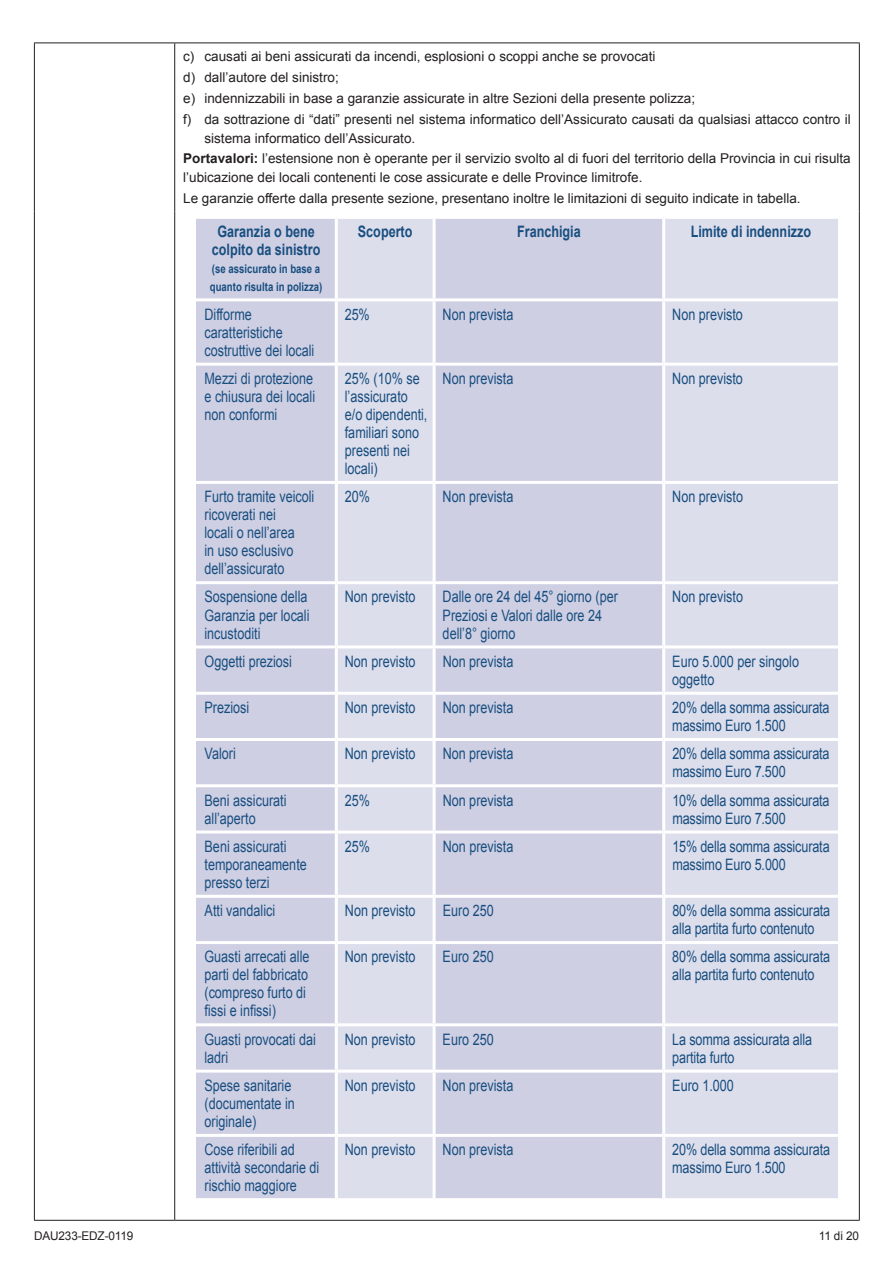
<style>
.page{position:relative;width:893px;height:1263px;background:#fff}
.page>*{position:absolute;margin:0;border:0;box-sizing:border-box;transform-origin:0 0}
.t1{font:15.75px/18px "Arial";color:#184e7f;scale:.8 1}
.t2{font:700 15.75px/18px "Arial";color:#184e7f;text-align:center;scale:.8 1}
.t3{font:13.5px/20.9px "Arial";color:#231f20}
.t4{font:700 12px/18px "Arial";color:#184e7f;scale:.8 1}
.t5{font:12px "Arial";letter-spacing:-.01em;color:#231f20}
.s1{font-weight:700}
</style>
<div class="page">
<hr style="left:34px;top:43px;width:1px;height:169px;background:#231f20">
<hr style="left:174px;top:43px;width:1px;height:169px;background:#231f20">
<hr style="left:859px;top:43px;width:1px;height:169px;background:#231f20">
<hr style="left:34px;top:212px;width:1px;height:1008px;background:#231f20">
<hr style="left:174px;top:212px;width:1px;height:1008px;background:#231f20">
<hr style="left:859px;top:212px;width:1px;height:1008px;background:#231f20">
<hr style="left:34px;top:1220px;width:141px;height:1px;background:#231f20">
<hr style="left:175px;top:1220px;width:685px;height:1px;background:#231f20">
<hr style="left:34px;top:43px;width:141px;height:1px;background:#231f20">
<hr style="left:175px;top:43px;width:685px;height:1px;background:#231f20">
<div style="left:196px;top:219px;width:139px;height:979px;background:#cecfe3"></div>
<div style="left:338px;top:219px;width:95px;height:979px;background:#dddeec"></div>
<div style="left:436px;top:219px;width:226px;height:979px;background:#cecfe3"></div>
<div style="left:665px;top:219px;width:173px;height:979px;background:#dddeec"></div>
<hr style="left:196px;top:363px;width:140px;height:3px;background:#fff">
<hr style="left:336px;top:363px;width:98px;height:3px;background:#fff">
<hr style="left:434px;top:363px;width:230px;height:3px;background:#fff">
<hr style="left:664px;top:363px;width:174px;height:3px;background:#fff">
<hr style="left:196px;top:298px;width:140px;height:3px;background:#fff">
<hr style="left:336px;top:298px;width:98px;height:3px;background:#fff">
<hr style="left:434px;top:298px;width:230px;height:3px;background:#fff">
<hr style="left:664px;top:298px;width:174px;height:3px;background:#fff">
<hr style="left:196px;top:481px;width:140px;height:3px;background:#fff">
<hr style="left:336px;top:481px;width:98px;height:3px;background:#fff">
<hr style="left:434px;top:481px;width:230px;height:3px;background:#fff">
<hr style="left:664px;top:481px;width:174px;height:3px;background:#fff">
<hr style="left:196px;top:581px;width:140px;height:3px;background:#fff">
<hr style="left:336px;top:581px;width:98px;height:3px;background:#fff">
<hr style="left:434px;top:581px;width:230px;height:3px;background:#fff">
<hr style="left:664px;top:581px;width:174px;height:3px;background:#fff">
<hr style="left:196px;top:645px;width:140px;height:3px;background:#fff">
<hr style="left:336px;top:645px;width:98px;height:3px;background:#fff">
<hr style="left:434px;top:645px;width:230px;height:3px;background:#fff">
<hr style="left:664px;top:645px;width:174px;height:3px;background:#fff">
<hr style="left:196px;top:692px;width:140px;height:3px;background:#fff">
<hr style="left:336px;top:692px;width:98px;height:3px;background:#fff">
<hr style="left:434px;top:692px;width:230px;height:3px;background:#fff">
<hr style="left:664px;top:692px;width:174px;height:3px;background:#fff">
<hr style="left:196px;top:738px;width:140px;height:3px;background:#fff">
<hr style="left:336px;top:738px;width:98px;height:3px;background:#fff">
<hr style="left:434px;top:738px;width:230px;height:3px;background:#fff">
<hr style="left:664px;top:738px;width:174px;height:3px;background:#fff">
<hr style="left:196px;top:784px;width:140px;height:3px;background:#fff">
<hr style="left:336px;top:784px;width:98px;height:3px;background:#fff">
<hr style="left:434px;top:784px;width:230px;height:3px;background:#fff">
<hr style="left:664px;top:784px;width:174px;height:3px;background:#fff">
<hr style="left:196px;top:830px;width:140px;height:3px;background:#fff">
<hr style="left:336px;top:830px;width:98px;height:3px;background:#fff">
<hr style="left:434px;top:830px;width:230px;height:3px;background:#fff">
<hr style="left:664px;top:830px;width:174px;height:3px;background:#fff">
<hr style="left:196px;top:895px;width:140px;height:3px;background:#fff">
<hr style="left:336px;top:895px;width:98px;height:3px;background:#fff">
<hr style="left:434px;top:895px;width:230px;height:3px;background:#fff">
<hr style="left:664px;top:895px;width:174px;height:3px;background:#fff">
<hr style="left:196px;top:941px;width:140px;height:3px;background:#fff">
<hr style="left:336px;top:941px;width:98px;height:3px;background:#fff">
<hr style="left:434px;top:941px;width:230px;height:3px;background:#fff">
<hr style="left:664px;top:941px;width:174px;height:3px;background:#fff">
<hr style="left:196px;top:1023px;width:140px;height:3px;background:#fff">
<hr style="left:336px;top:1023px;width:98px;height:3px;background:#fff">
<hr style="left:434px;top:1023px;width:230px;height:3px;background:#fff">
<hr style="left:664px;top:1023px;width:174px;height:3px;background:#fff">
<hr style="left:196px;top:1069px;width:140px;height:3px;background:#fff">
<hr style="left:336px;top:1069px;width:98px;height:3px;background:#fff">
<hr style="left:434px;top:1069px;width:230px;height:3px;background:#fff">
<hr style="left:664px;top:1069px;width:174px;height:3px;background:#fff">
<hr style="left:196px;top:1134px;width:140px;height:3px;background:#fff">
<hr style="left:336px;top:1134px;width:98px;height:3px;background:#fff">
<hr style="left:434px;top:1134px;width:230px;height:3px;background:#fff">
<hr style="left:664px;top:1134px;width:174px;height:3px;background:#fff">
<p class="t3" style="left:183px;top:46px;width:669px">c) causati ai beni assicurati da incendi, esplosioni o scoppi anche se provocati<br>d) dall’autore del sinistro;<br>e) indennizzabili in base a garanzie assicurate in altre Sezioni della presente polizza;<br>f) da sottrazione di “dati” presenti nel sistema informatico dell’Assicurato causati da qualsiasi attacco contro il</p>
<p class="t3" style="left:183px;top:128px;width:669px;text-indent:21px">sistema informatico dell’Assicurato.<br><span class="s1">Portavalori:</span> l’estensione non è operante per il servizio svolto al di fuori del territorio della Provincia in cui risulta</p>
<p class="t3" style="left:183px;top:167px;width:619px">l’ubicazione dei locali contenenti le cose assicurate e delle Province limitrofe.<br>Le garanzie offerte dalla presente sezione, presentano inoltre le limitazioni di seguito indicate in tabella.</p>
<p class="t2" style="left:212px;top:223px;width:137px">Garanzia o bene colpito da sinistro</p>
<p class="t4" style="left:210px;top:261px;width:142px">(se assicurato in base a quanto risulta in polizza)</p>
<p class="t2" style="left:358px;top:223px;width:70px">Scoperto</p>
<p class="t2" style="left:517px;top:223px;width:81px">Franchigia</p>
<p class="t2" style="left:691px;top:223px;width:152px">Limite di indennizzo</p>
<p class="t1" style="left:204px;top:305px;width:139px">Difforme caratteristiche costruttive dei locali</p>
<p class="t1" style="left:345px;top:305px;width:33px">25%</p>
<p class="t1" style="left:443px;top:305px;width:90px">Non prevista</p>
<p class="t1" style="left:672px;top:305px;width:90px">Non previsto</p>
<p class="t1" style="left:204px;top:369px;width:140px">Mezzi di protezione e chiusura dei locali non conformi</p>
<p class="t1" style="left:345px;top:369px;width:105px">25% (10% se l’assicurato e/o dipendenti, familiari sono presenti nei locali)</p>
<p class="t1" style="left:443px;top:370px;width:90px">Non prevista</p>
<p class="t1" style="left:672px;top:370px;width:90px">Non previsto</p>
<p class="t1" style="left:204px;top:488px;width:139px">Furto tramite veicoli ricoverati nei<br>locali o nell’area<br>in uso esclusivo dell’assicurato</p>
<p class="t1" style="left:345px;top:488px;width:33px">20%</p>
<p class="t1" style="left:443px;top:488px;width:90px">Non prevista</p>
<p class="t1" style="left:672px;top:488px;width:90px">Non previsto</p>
<p class="t1" style="left:205px;top:588px;width:133px">Sospensione della<br>Garanzia per locali incustoditi</p>
<p class="t1" style="left:345px;top:588px;width:90px">Non previsto</p>
<p class="t1" style="left:443px;top:588px;width:221px">Dalle ore 24 del 45° giorno (per<br>Preziosi e Valori dalle ore 24 dell’8° giorno</p>
<p class="t1" style="left:672px;top:588px;width:90px">Non previsto</p>
<p class="t1" style="left:205px;top:652px;width:111px">Oggetti preziosi</p>
<p class="t1" style="left:345px;top:652px;width:90px">Non previsto</p>
<p class="t1" style="left:443px;top:652px;width:90px">Non prevista</p>
<p class="t1" style="left:672px;top:652px;width:160px">Euro 5.000 per singolo oggetto</p>
<p class="t1" style="left:205px;top:699px;width:58px">Preziosi</p>
<p class="t1" style="left:345px;top:699px;width:90px">Non previsto</p>
<p class="t1" style="left:443px;top:699px;width:90px">Non prevista</p>
<p class="t1" style="left:672px;top:699px;width:198px">20% della somma assicurata massimo Euro 1.500</p>
<p class="t1" style="left:205px;top:745px;width:41px">Valori</p>
<p class="t1" style="left:345px;top:745px;width:90px">Non previsto</p>
<p class="t1" style="left:443px;top:745px;width:90px">Non prevista</p>
<p class="t1" style="left:672px;top:745px;width:198px">20% della somma assicurata massimo Euro 7.500</p>
<p class="t1" style="left:205px;top:791px;width:104px">Beni assicurati all’aperto</p>
<p class="t1" style="left:345px;top:791px;width:33px">25%</p>
<p class="t1" style="left:443px;top:791px;width:90px">Non prevista</p>
<p class="t1" style="left:672px;top:791px;width:198px">10% della somma assicurata massimo Euro 7.500</p>
<p class="t1" style="left:205px;top:837px;width:129px">Beni assicurati temporaneamente presso terzi</p>
<p class="t1" style="left:345px;top:837px;width:33px">25%</p>
<p class="t1" style="left:443px;top:837px;width:90px">Non prevista</p>
<p class="t1" style="left:672px;top:837px;width:198px">15% della somma assicurata massimo Euro 5.000</p>
<p class="t1" style="left:205px;top:902px;width:90px">Atti vandalici</p>
<p class="t1" style="left:345px;top:902px;width:90px">Non previsto</p>
<p class="t1" style="left:443px;top:902px;width:65px">Euro 250</p>
<p class="t1" style="left:672px;top:902px;width:199px">80% della somma assicurata alla partita furto contenuto</p>
<p class="t1" style="left:204px;top:948px;width:133px">Guasti arrecati alle parti del fabbricato (compreso furto di fissi e infissi)</p>
<p class="t1" style="left:345px;top:948px;width:90px">Non previsto</p>
<p class="t1" style="left:443px;top:948px;width:65px">Euro 250</p>
<p class="t1" style="left:672px;top:948px;width:199px">80% della somma assicurata alla partita furto contenuto</p>
<p class="t1" style="left:204px;top:1030px;width:141px">Guasti provocati dai ladri</p>
<p class="t1" style="left:345px;top:1030px;width:90px">Non previsto</p>
<p class="t1" style="left:443px;top:1030px;width:65px">Euro 250</p>
<p class="t1" style="left:672px;top:1030px;width:176px">La somma assicurata alla partita furto</p>
<p class="t1" style="left:204px;top:1076px;width:114px">Spese sanitarie (documentate in originale)</p>
<p class="t1" style="left:345px;top:1076px;width:90px">Non previsto</p>
<p class="t1" style="left:443px;top:1076px;width:90px">Non prevista</p>
<p class="t1" style="left:672px;top:1076px;width:79px">Euro 1.000</p>
<p class="t1" style="left:204px;top:1141px;width:145px">Cose riferibili ad attività secondarie di rischio maggiore</p>
<p class="t1" style="left:345px;top:1141px;width:90px">Non previsto</p>
<p class="t1" style="left:443px;top:1141px;width:90px">Non prevista</p>
<p class="t1" style="left:672px;top:1141px;width:199px">20% della somma assicurata massimo Euro 1.500</p>
<p class="t5" style="left:34px;top:1228px;width:101px">DAU233-EDZ-0119</p>
<p class="t5" style="left:819px;top:1228px;width:42px">11 di 20</p>
</div>
